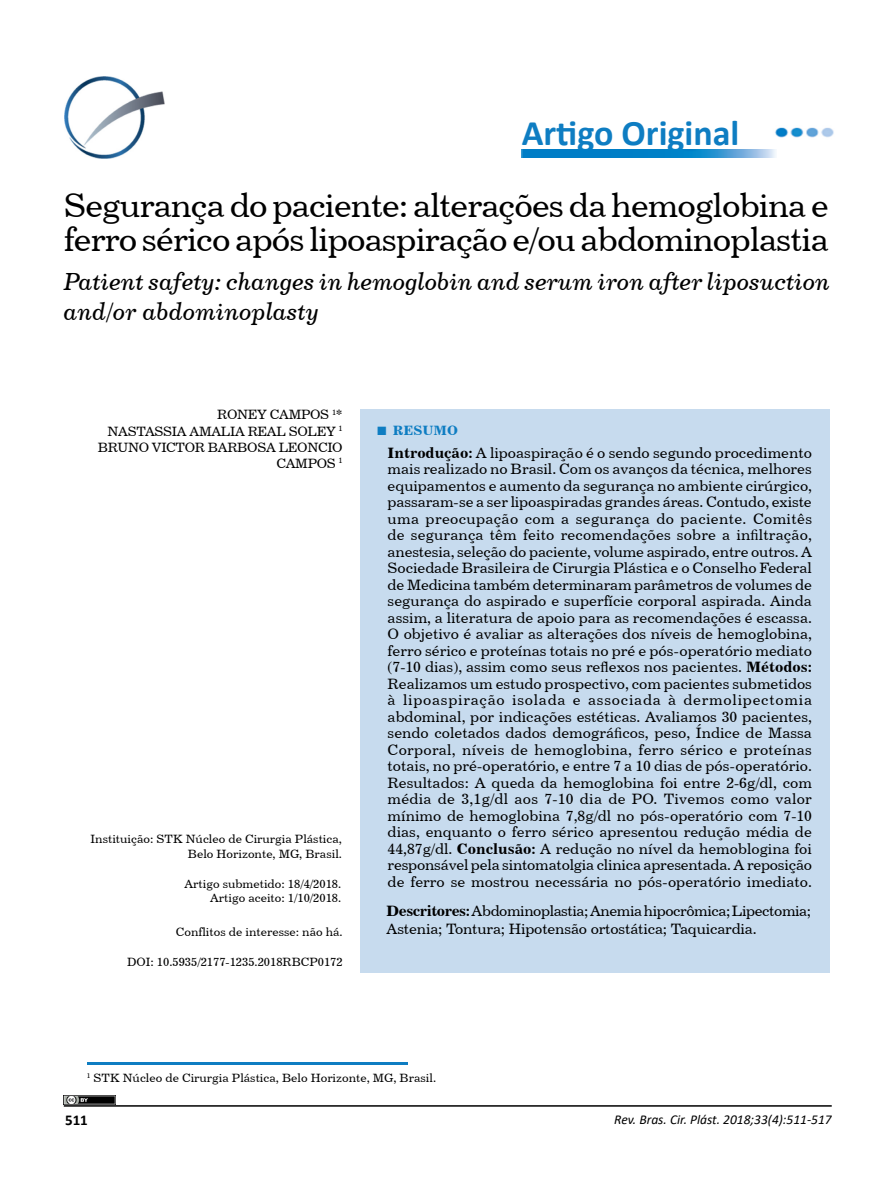
<style>
.page{position:relative;width:893px;height:1191px;background:#fff}
.page>*{position:absolute;margin:0;border:0;box-sizing:border-box;transform-origin:0 0}
.t1{font:700 36px "Calibri";color:#0e7dc2}
.t2{font:33.75px/34.5px "Century 731 BT Roman A";letter-spacing:-.025em;color:#000}
.t3{font:24.75px/30px "Century 731 BT Italic A";color:#000}
.t4{font:15px/16.5px "Century 731 BT Roman A";letter-spacing:-.01em;color:#000;text-align:justify}
.t5{font:15px/18px "Century 731 BT Roman A";letter-spacing:-.03em;color:#000}
.t6{font:700 15px "Calibri";color:#000}
.t7{font:13.5px/16.2px "Century 731 BT Roman A";letter-spacing:-.025em;color:#000;text-align:right}
.t8{font:italic 13.5px "Calibri";color:#000}
.t9{font:13.5px "Century 731 BT Bold A";color:#0e7dc2}
.t10{font:12px/14.4px "Century 731 BT Roman A";color:#000;text-align:right}
.s1{font-family:"Times New Roman";font-weight:700;font-size:18px}
.s2{font-family:"Century 731 BT Bold A"}
.s3{font-family:"Times New Roman"}
</style>
<div class="page">
<hr style="left:64px;top:1105px;width:768px;height:1px;background:#000">
<img style="left:775px;top:127px;width:59px;height:11px">
<img style="left:521px;top:150px;width:255px;height:7px">
<img style="left:65px;top:77px;width:100px;height:82px">
<div style="left:360px;top:409px;width:470px;height:563px;background:#c7dbee"></div>
<hr style="left:87px;top:1062px;width:320px;height:2px;background:#0e7dc2">
<img style="left:64px;top:1095px;width:51px;height:9px">
<h1 class="t1" style="left:522px;top:108px;width:219px">Artigo Original</h1>
<h2 class="t2" style="left:64px;top:187px;width:767px">Segurança do paciente: alterações da hemoglobina e ferro sérico após lipoaspiração e/ou abdominoplastia</h2>
<h3 class="t3" style="left:64px;top:266px;width:768px">Patient safety: changes in hemoglobin and serum iron after liposuction and/or abdominoplasty</h3>
<p class="t7" style="left:98px;top:406px;width:247px">RONEY CAMPOS <sup>1</sup>*<br>NASTASSIA AMALIA REAL SOLEY <sup>1<br></sup>BRUNO VICTOR BARBOSA LEONCIO<br>CAMPOS <sup>1</sup></p>
<p class="t10" style="left:91px;top:831px;width:253px">Instituição: STK Núcleo de Cirurgia Plástica,<br>Belo Horizonte, MG, Brasil.</p>
<p class="t10" style="left:184px;top:876px;width:158px">Artigo submetido: 18/4/2018.<br>Artigo aceito: 1/10/2018.</p>
<p class="t10" style="left:176px;top:924px;width:168px">Conflitos de interesse: não há.</p>
<p class="t10" style="left:127px;top:954px;width:217px">DOI: 10.5935/2177-1235.2018RBCP0172</p>
<p class="t9" style="left:376px;top:422px;width:83px"><span class="s1">■</span> RESUMO</p>
<p class="t4" style="left:388px;top:444px;width:426px"><span class="s2">Introdução:</span> A lipoaspiração é o sendo segundo procedimento mais realizado no Brasil. Com os avanços da técnica, melhores equipamentos e aumento da segurança no ambiente cirúrgico, passaram-se a ser lipoaspiradas grandes áreas. Contudo, existe uma preocupação com a segurança do paciente. Comitês de segurança têm feito recomendações sobre a in<span class="s3">fi</span>ltração, anestesia, seleção do paciente, volume aspirado, entre outros. A Sociedade Brasileira de Cirurgia Plástica e o Conselho Federal de Medicina também determinaram parâmetros de volumes de segurança do aspirado e superfície corporal aspirada. Ainda assim, a literatura de apoio para as recomendações é escassa.<br>O objetivo é avaliar as alterações dos níveis de hemoglobina, ferro sérico e proteínas totais no pré e pós-operatório mediato (7-10 dias), assim como seus re<span class="s3">fl</span>exos nos pacientes. <span class="s2">Métodos:<br></span>Realizamos um estudo prospectivo, com pacientes submetidos à lipoaspiração isolada e associada à dermolipectomia abdominal, por indicações estéticas. Avaliamos 30 pacientes, sendo coletados dados demográ<span class="s3">fi</span>cos, peso, Índice de Massa Corporal, níveis de hemoglobina, ferro sérico e proteínas totais, no pré-operatório, e entre 7 a 10 dias de pós-operatório.<br>Resultados: A queda da hemoglobina foi entre 2-6g/dl, com média de 3,1g/dl aos 7-10 dia de PO. Tivemos como valor mínimo de hemoglobina 7,8g/dl no pós-operatório com 7-10 dias, enquanto o ferro sérico apresentou redução média de 44,87g/dl. <span class="s2">Conclusão:</span> A redução no nível da hemoblogina foi responsável pela sintomatolgia clinica apresentada. A reposição de ferro se mostrou necessária no pós-operatório imediato.</p>
<p class="t5" style="left:387px;top:901px;width:426px"><span class="s2">Descritores:</span> Abdominoplastia; Anemia hipocrômica; Lipectomia;<br>Astenia; Tontura; Hipotensão ortostática; Taquicardia.</p>
<p class="t10" style="left:87px;top:1070px;width:351px"><sup>1</sup> STK Núcleo de Cirurgia Plástica, Belo Horizonte, MG, Brasil.</p>
<p class="t6" style="left:65px;top:1109px;width:24px">511</p>
<p class="t8" style="left:614px;top:1109px;width:219px">Rev. Bras. Cir. Plást. 2018;33(4):511-517</p>
</div>
